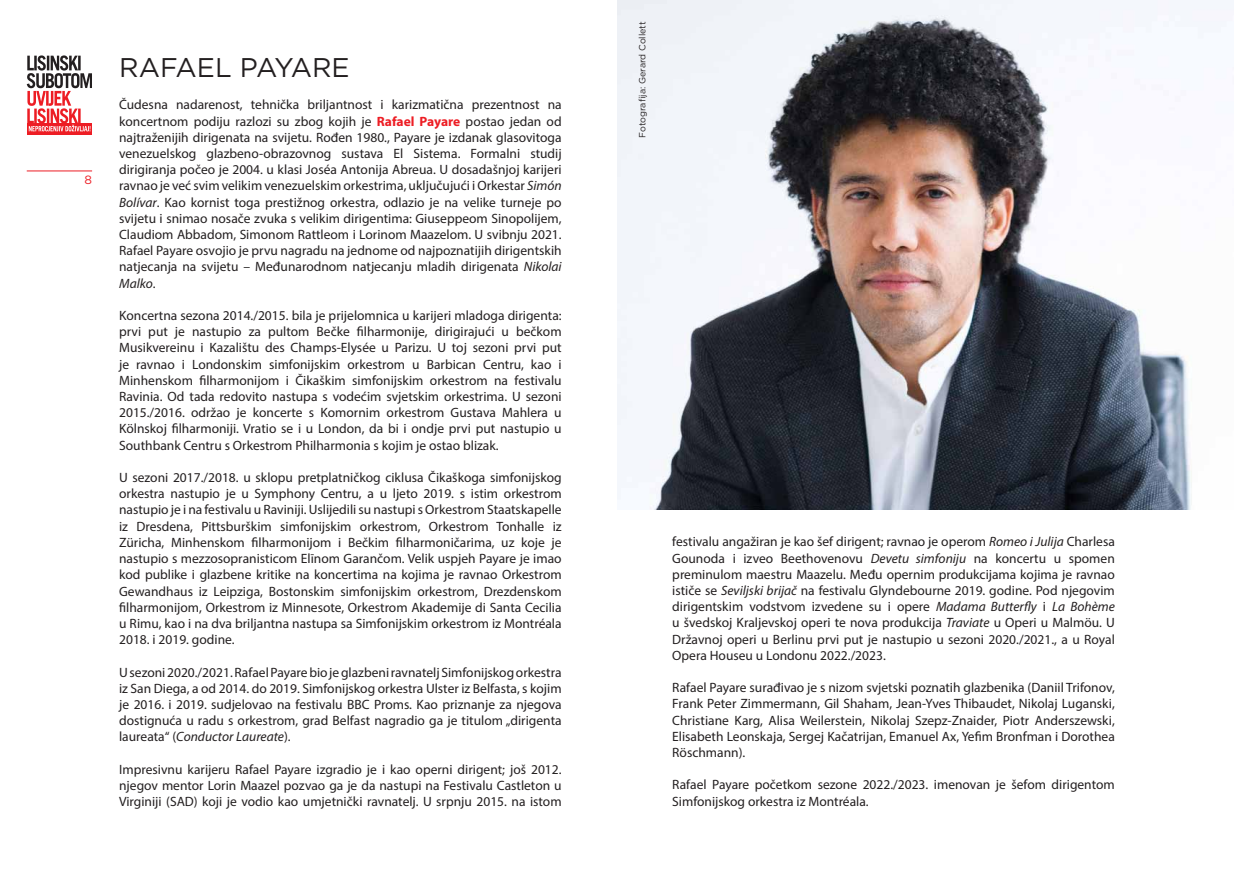
<style>
.page{position:relative;width:1234px;height:872px;background:#fff}
.page>*{position:absolute;margin:0;border:0;box-sizing:border-box;transform-origin:0 0}
.t1{font:27px "Gotham";color:#231f20}
.t2{font:13.5px/16.2px "Myriad Pro";color:#231f20;text-align:justify}
.t3{font:12px "Gotham";color:#ed1d24}
.t4{font:9px "Gotham";color:#231f20}
.s1{font-weight:700;color:#ed1d24}
.s2{font-style:italic}
</style>
<div class="page">
<svg style="left:27px;top:131px;width:65px;height:4px"></svg>
<svg style="left:27px;top:55px;width:65px;height:76px"></svg>
<hr style="left:27px;top:171px;width:65px;height:1px;background:#ed1d24">
<img style="left:617px;top:0;width:616px;height:509px">
<p class="t3" style="left:84px;top:172px;width:9px">8</p>
<h1 class="t1" style="left:119px;top:50px;width:232px">RAFAEL PAYARE</h1>
<p class="t2" style="left:119px;top:96px;width:444px">Čudesna nadarenost, tehnička briljantnost i karizmatična prezentnost na koncertnom podiju razlozi su zbog kojih je <span class="s1">Rafael Payare</span> postao jedan od najtraženijih dirigenata na svijetu. Rođen 1980., Payare je izdanak glasovitoga venezuelskog glazbeno-obrazovnog sustava El Sistema. Formalni studij dirigiranja počeo je 2004. u klasi Joséa Antonija Abreua. U dosadašnjoj karijeri ravnao je već svim velikim venezuelskim orkestrima, uključujući i Orkestar <span class="s2">Simón Bolívar</span>. Kao kornist toga prestižnog orkestra, odlazio je na velike turneje po svijetu i snimao nosače zvuka s velikim dirigentima: Giuseppeom Sinopolijem, Claudiom Abbadom, Simonom Rattleom i Lorinom Maazelom. U svibnju 2021.<br>Rafael Payare osvojio je prvu nagradu na jednome od najpoznatijih dirigentskih natjecanja na svijetu – Međunarodnom natjecanju mladih dirigenata <span class="s2">Nikolai Malko</span>.</p>
<p class="t2" style="left:119px;top:307px;width:444px">Koncertna sezona 2014./2015. bila je prijelomnica u karijeri mladoga dirigenta: prvi put je nastupio za pultom Bečke filharmonije, dirigirajući u bečkom Musikvereinu i Kazalištu des Champs-Elysée u Parizu. U toj sezoni prvi put je ravnao i Londonskim simfonijskim orkestrom u Barbican Centru, kao i Minhenskom filharmonijom i Čikaškim simfonijskim orkestrom na festivalu Ravinia. Od tada redovito nastupa s vodećim svjetskim orkestrima. U sezoni 2015./2016. održao je koncerte s Komornim orkestrom Gustava Mahlera u Kölnskoj filharmoniji. Vratio se i u London, da bi i ondje prvi put nastupio u Southbank Centru s Orkestrom Philharmonia s kojim je ostao blizak.</p>
<p class="t2" style="left:119px;top:469px;width:444px">U sezoni 2017./2018. u sklopu pretplatničkog ciklusa Čikaškoga simfonijskog orkestra nastupio je u Symphony Centru, a u ljeto 2019. s istim orkestrom nastupio je i na festivalu u Raviniji. Uslijedili su nastupi s Orkestrom Staatskapelle iz Dresdena, Pittsburškim simfonijskim orkestrom, Orkestrom Tonhalle iz Züricha, Minhenskom filharmonijom i Bečkim filharmoničarima, uz koje je nastupio s mezzosopranisticom Elīnom Garančom. Velik uspjeh Payare je imao kod publike i glazbene kritike na koncertima na kojima je ravnao Orkestrom Gewandhaus iz Leipziga, Bostonskim simfonijskim orkestrom, Drezdenskom filharmonijom, Orkestrom iz Minnesote, Orkestrom Akademije di Santa Cecilia u Rimu, kao i na dva briljantna nastupa sa Simfonijskim orkestrom iz Montréala 2018. i 2019. godine.</p>
<p class="t2" style="left:119px;top:663px;width:444px">U sezoni 2020./2021. Rafael Payare bio je glazbeni ravnatelj Simfonijskog orkestra iz San Diega, a od 2014. do 2019. Simfonijskog orkestra Ulster iz Belfasta, s kojim je 2016. i 2019. sudjelovao na festivalu BBC Proms. Kao priznanje za njegova dostignuća u radu s orkestrom, grad Belfast nagradio ga je titulom „dirigenta laureata“ (<span class="s2">Conductor Laureate</span>).</p>
<p class="t2" style="left:119px;top:761px;width:444px">Impresivnu karijeru Rafael Payare izgradio je i kao operni dirigent; još 2012. njegov mentor Lorin Maazel pozvao ga je da nastupi na Festivalu Castleton u Virginiji (SAD) koji je vodio kao umjetnički ravnatelj. U srpnju 2015. na istom</p>
<p class="t4" style="left:636px;top:138px;width:118px;rotate:-90deg">Fotografija: Gerard Collett</p>
<p class="t2" style="left:672px;top:533px;width:444px">festivalu angažiran je kao šef dirigent; ravnao je operom <span class="s2">Romeo i Julija</span> Charlesa Gounoda i izveo Beethovenovu <span class="s2">Devetu simfoniju</span> na koncertu u spomen preminulom maestru Maazelu. Među opernim produkcijama kojima je ravnao ističe se <span class="s2">Seviljski brijač</span> na festivalu Glyndebourne 2019. godine. Pod njegovim dirigentskim vodstvom izvedene su i opere <span class="s2">Madama Butterfly</span> i <span class="s2">La Bohème </span>u švedskoj Kraljevskoj operi te nova produkcija <span class="s2">Traviate</span> u Operi u Malmöu. U Državnoj operi u Berlinu prvi put je nastupio u sezoni 2020./2021., a u Royal Opera Houseu u Londonu 2022./2023.</p>
<p class="t2" style="left:672px;top:679px;width:444px">Rafael Payare surađivao je s nizom svjetski poznatih glazbenika (Daniil Trifonov, Frank Peter Zimmermann, Gil Shaham, Jean-Yves Thibaudet, Nikolaj Luganski, Christiane Karg, Alisa Weilerstein, Nikolaj Szepz-Znaider, Piotr Anderszewski, Elisabeth Leonskaja, Sergej Kačatrijan, Emanuel Ax, Yefim Bronfman i Dorothea Röschmann).</p>
<p class="t2" style="left:672px;top:776px;width:444px">Rafael Payare početkom sezone 2022./2023. imenovan je šefom dirigentom<br>Simfonijskog orkestra iz Montréala.</p>
</div>
